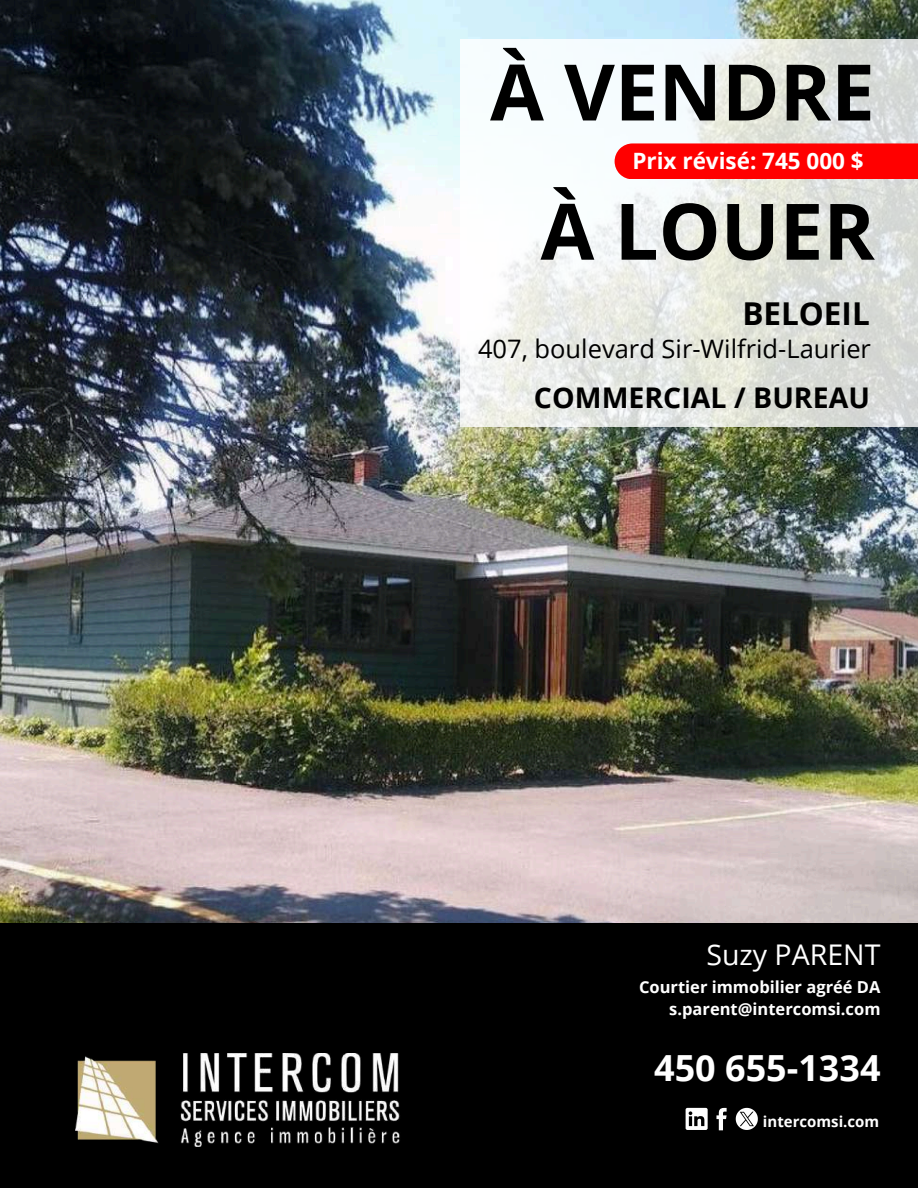
<style>
.page{position:relative;width:918px;height:1188px;background:#fff}
.page>*{position:absolute;margin:0;border:0;box-sizing:border-box;transform-origin:0 0}
.t1{font:700 78px "Open Sans";color:#000}
.t2{font:700 36px "Open Sans";color:#fff}
.t3{font:700 31.5px "Open Sans";color:#000}
.t4{font:700 28.5px "Open Sans";color:#000}
.t5{font:28.5px "Open Sans";color:#fff}
.t6{font:25.5px "Open Sans";color:#000}
.t7{font:700 22.5px "Open Sans";color:#fff}
.t8{font:700 16.5px/22.5px "Open Sans";color:#fff;text-align:right}
.t9{font:700 15px "Open Sans";color:#fff}
</style>
<div class="page">
<img style="left:0;top:0;width:918px;height:923px">
<div style="left:0;top:923px;width:918px;height:265px;background:#000"></div>
<svg style="left:686px;top:1108px;width:22px;height:22px"></svg>
<svg style="left:716px;top:1108px;width:11px;height:22px"></svg>
<svg style="left:736px;top:1108px;width:22px;height:22px"></svg>
<img style="left:75px;top:1053px;width:325px;height:93px">
<svg style="left:460px;top:39px;width:458px;height:388px"></svg>
<div style="left:615px;top:143px;width:303px;height:36px;background:#f00"></div>
<h1 class="t1" style="left:490px;top:37px;width:386px">À VENDRE</h1>
<h3 class="t7" style="left:632px;top:145px;width:233px">Prix révisé: 745 000 $</h3>
<h1 class="t1" style="left:541px;top:176px;width:336px">À LOUER</h1>
<h3 class="t3" style="left:742px;top:292px;width:129px">BELOEIL</h3>
<h3 class="t6" style="left:478px;top:331px;width:395px">407, boulevard Sir-Wilfrid-Laurier</h3>
<h3 class="t4" style="left:534px;top:377px;width:337px">COMMERCIAL / BUREAU</h3>
<h3 class="t5" style="left:706px;top:934px;width:176px">Suzy PARENT</h3>
<p class="t8" style="left:639px;top:975px;width:243px">Courtier immobilier agréé DA s.parent@intercomsi.com</p>
<h2 class="t2" style="left:654px;top:1043px;width:228px">450 655-1334</h2>
<p class="t9" style="left:763px;top:1111px;width:118px">intercomsi.com</p>
</div>
